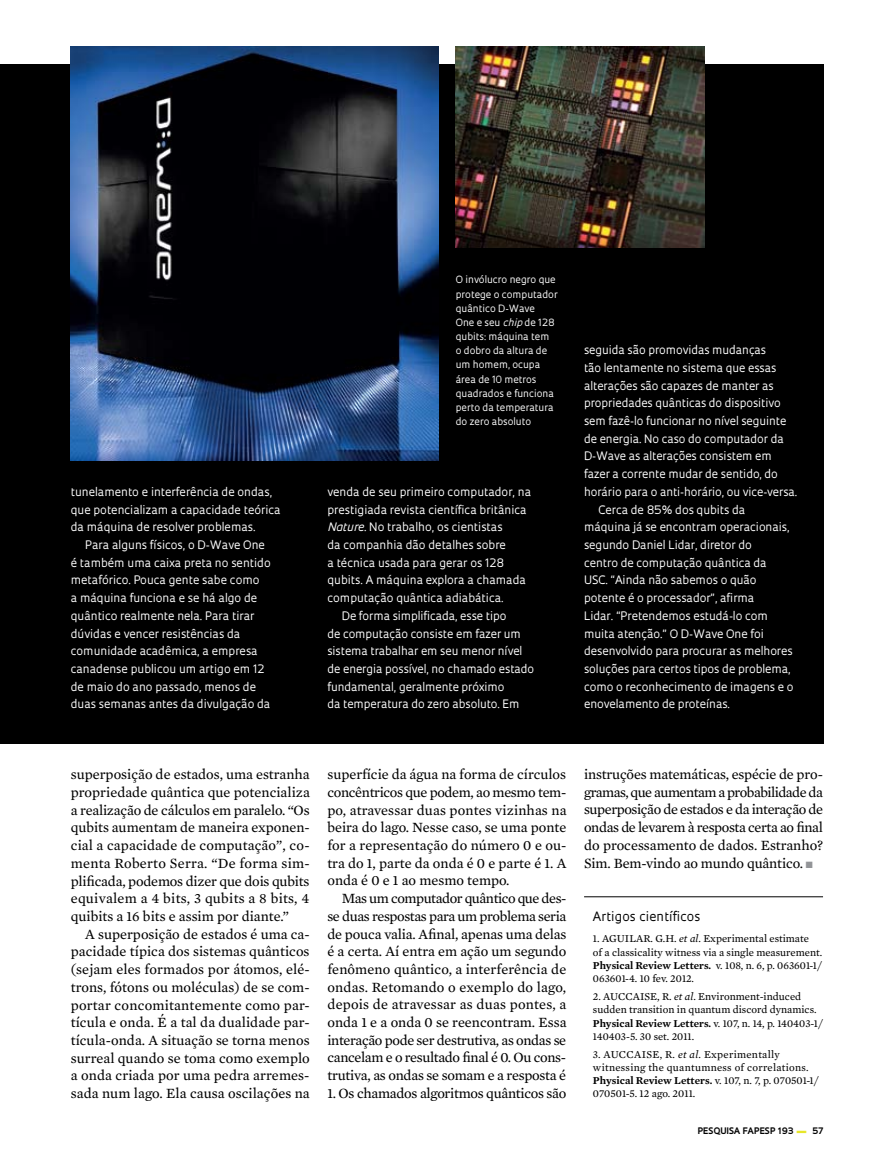
<style>
.page{position:relative;width:885px;height:1169px;background:#fff}
.page>*{position:absolute;margin:0;border:0;box-sizing:border-box;transform-origin:0 0}
.t1{font:14.4px/17.7px "Mercury Text G2";color:#000;text-align:justify}
.t2{font:14.4px "Mercury Text G2";letter-spacing:-.02em;color:#000}
.t3{font:12.6px "Fapesp";letter-spacing:.01em;color:#000}
.t4{font:11.4px/17.7px "Fapesp";letter-spacing:-.005em;color:#fff}
.t5{font:10.8px/13.2px "Mercury Text G2";color:#000}
.t6{font:10.8px/13.2px "Mercury Text G2";letter-spacing:.025em;color:#000}
.t7{font:9.75px/14.1px "Fapesp";color:#fff}
.t8{font:700 8.7px "Fapesp";letter-spacing:.025em;color:#000}
.s1{font-style:italic}
.s2{color:#939598}
.s3{font-weight:600}
.s4{font-size:18px;color:#e7e629}
</style>
<div class="page">
<hr style="left:584px;top:896px;width:239px;height:1px;background:#000">
<div style="left:0;top:64px;width:823px;height:680px;background:#000"></div>
<img style="left:71px;top:47px;width:367px;height:413px">
<img style="left:456px;top:47px;width:249px;height:201px">
<p class="t4" style="left:71px;top:482px;width:211px">tunelamento e interferência de ondas, que potencializam a capacidade teórica da máquina de resolver problemas.</p>
<p class="t4" style="left:71px;top:535px;width:201px;text-indent:14px">Para alguns físicos, o D-Wave One é também uma caixa preta no sentido metafórico. Pouca gente sabe como<br>a máquina funciona e se há algo de quântico realmente nela. Para tirar dúvidas e vencer resistências da comunidade acadêmica, a empresa canadense publicou um artigo em 12 de maio do ano passado, menos de duas semanas antes da divulgação da</p>
<p class="t7" style="left:456px;top:272px;width:103px">O invólucro negro que protege o computador quântico D-Wave<br>One e seu <span class="s1">chip</span> de 128 qubits: máquina tem<br>o dobro da altura de um homem, ocupa área de 10 metros quadrados e funciona perto da temperatura do zero absoluto</p>
<p class="t4" style="left:327px;top:482px;width:205px">venda de seu primeiro computador, na</p>
<p class="t4" style="left:327px;top:500px;width:201px">prestigiada revista científica britânica</p>
<p class="t4" style="left:327px;top:517px;width:177px"><span class="s1">Nature</span>. No trabalho, os cientistas</p>
<p class="t4" style="left:327px;top:535px;width:180px">da companhia dão detalhes sobre</p>
<p class="t4" style="left:327px;top:553px;width:178px">a técnica usada para gerar os 128</p>
<p class="t4" style="left:327px;top:570px;width:200px">qubits. A máquina explora a chamada</p>
<p class="t4" style="left:327px;top:588px;width:178px">computação quântica adiabática.</p>
<p class="t4" style="left:342px;top:606px;width:166px">De forma simplificada, esse tipo</p>
<p class="t4" style="left:327px;top:624px;width:195px">de computação consiste em fazer um</p>
<p class="t4" style="left:327px;top:641px;width:196px">sistema trabalhar em seu menor nível</p>
<p class="t4" style="left:327px;top:659px;width:208px">de energia possível, no chamado estado</p>
<p class="t4" style="left:327px;top:677px;width:178px">fundamental, geralmente próximo</p>
<p class="t4" style="left:327px;top:694px;width:193px">da temperatura do zero absoluto. Em</p>
<p class="t4" style="left:584px;top:340px;width:184px">seguida são promovidas mudanças</p>
<p class="t4" style="left:584px;top:358px;width:194px">tão lentamente no sistema que essas</p>
<p class="t4" style="left:584px;top:376px;width:191px">alterações são capazes de manter as</p>
<p class="t4" style="left:584px;top:393px;width:198px">propriedades quânticas do dispositivo</p>
<p class="t4" style="left:584px;top:411px;width:204px">sem fazê-lo funcionar no nível seguinte</p>
<p class="t4" style="left:584px;top:429px;width:201px">de energia. No caso do computador da</p>
<p class="t4" style="left:584px;top:446px;width:189px">D-Wave as alterações consistem em</p>
<p class="t4" style="left:584px;top:464px;width:195px">fazer a corrente mudar de sentido, do</p>
<p class="t4" style="left:584px;top:482px;width:215px">horário para o anti-horário, ou vice-versa.</p>
<p class="t4" style="left:599px;top:500px;width:148px">Cerca de 85% dos qubits da</p>
<p class="t4" style="left:584px;top:517px;width:207px">máquina já se encontram operacionais,</p>
<p class="t4" style="left:584px;top:535px;width:169px">segundo Daniel Lidar, diretor do</p>
<p class="t4" style="left:584px;top:553px;width:184px">centro de computação quântica da</p>
<p class="t4" style="left:584px;top:570px;width:174px">USC. “Ainda não sabemos o quão</p>
<p class="t4" style="left:584px;top:588px;width:172px">potente é o processador”, afirma</p>
<p class="t4" style="left:584px;top:606px;width:185px">Lidar. “Pretendemos estudá-lo com</p>
<p class="t4" style="left:584px;top:624px;width:181px">muita atenção.” O D-Wave One foi</p>
<p class="t4" style="left:584px;top:641px;width:210px">desenvolvido para procurar as melhores</p>
<p class="t4" style="left:584px;top:659px;width:208px">soluções para certos tipos de problema,</p>
<p class="t4" style="left:584px;top:677px;width:211px">como o reconhecimento de imagens e o</p>
<p class="t4" style="left:584px;top:694px;width:148px">enovelamento de proteínas.</p>
<p class="t1" style="left:71px;top:765px;width:241px">superposição de estados, uma estranha propriedade quântica que potencializa a realização de cálculos em paralelo. “Os qubits aumentam de maneira exponen&shy;cial a capacidade de computação”, co&shy;menta Roberto Serra. “De forma sim&shy;plificada, podemos dizer que dois qubits equivalem a 4 bits, 3 qubits a 8 bits, 4 quibits a 16 bits e assim por diante.”</p>
<p class="t1" style="left:71px;top:924px;width:241px;text-indent:14px">A superposição de estados é uma ca&shy;pacidade típica dos sistemas quânticos (sejam eles formados por átomos, elé&shy;trons, fótons ou moléculas) de se com&shy;portar concomitantemente como par&shy;tícula e onda. É a tal da dualidade par&shy;tícula-onda. A situação se torna menos surreal quando se toma como exemplo a onda criada por uma pedra arremes&shy;sada num lago. Ela causa oscilações na</p>
<p class="t1" style="left:327px;top:764px;width:241px">superfície da água na forma de círculos concêntricos que podem, ao mesmo tem&shy;po, atravessar duas pontes vizinhas na beira do lago. Nesse caso, se uma ponte for a representação do número 0 e ou&shy;tra do 1, parte da onda é 0 e parte é 1. A onda é 0 e 1 ao mesmo tempo.</p>
<p class="t1" style="left:327px;top:888px;width:241px;text-indent:14px">Mas um computador quântico que des&shy;se duas respostas para um problema seria de pouca valia. Afinal, apenas uma delas é a certa. Aí entra em ação um segundo fenômeno quântico, a interferência de ondas. Retomando o exemplo do lago, depois de atravessar as duas pontes, a onda 1 e a onda 0 se reencontram. Essa interação pode ser destrutiva, as ondas se cancelam e o resultado final é 0. Ou cons&shy;trutiva, as ondas se somam e a resposta é</p>
<p class="t2" style="left:327px;top:1082px;width:241px">1. Os chamados algoritmos quânticos são</p>
<p class="t1" style="left:584px;top:764px;width:241px">instruções matemáticas, espécie de pro&shy;gramas, que aumentam a probabilidade da superposição de estados e da interação de ondas de levarem à resposta certa ao final do processamento de dados. Estranho?<br>Sim. Bem-vindo ao mundo quântico. <span class="s2">■</span></p>
<p class="t3" style="left:593px;top:907px;width:109px">Artigos científicos</p>
<p class="t5" style="left:593px;top:931px;width:231px">1. AGUILAR. G.H. <span class="s1">et al</span>. Experimental estimate<br>of a classicality witness via a single measurement.<br><span class="s3">Physical Review Letters.</span> v. 108, n. 6, p. 063601-1/ 063601-4. 10 fev. 2012.</p>
<p class="t5" style="left:593px;top:989px;width:231px">2. AUCCAISE, R. <span class="s1">et al</span>. Environment-induced sudden transition in quantum discord dynamics.<br><span class="s3">Physical Review Letters.</span> v. 107, n. 14, p. 140403-1/ 140403-5. 30 set. 2011.</p>
<p class="t6" style="left:593px;top:1046px;width:227px">3. AUCCAISE, R. <span class="s1">et al</span>. Experimentally witnessing the quantumness of correlations.<br><span class="s3">Physical Review Letters.</span> v. 107, n. 7, p. 070501-1/ 070501-5. 12 ago. 2011.</p>
<p class="t8" style="left:698px;top:1124px;width:127px">pESQUISA FAPESP 193 <span class="s4">_</span> 57</p>
</div>
